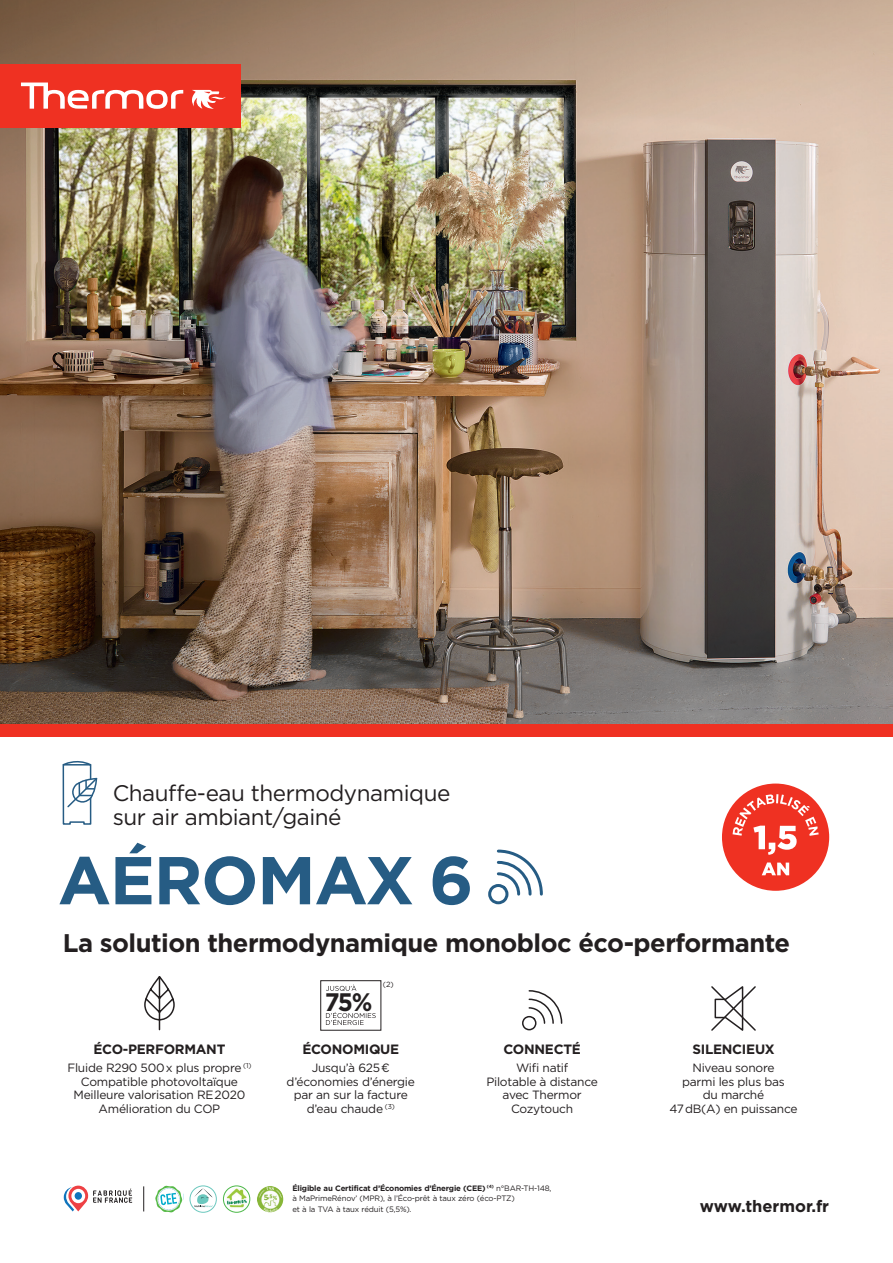
<style>
.page{position:relative;width:893px;height:1263px;background:#fff}
.page>*{position:absolute;margin:0;border:0;box-sizing:border-box;transform-origin:0 0}
.Nom_produit{font:700 67.5px "Gotham";letter-spacing:-.02em;color:#265c84}
.Accroche{font:700 25.5px "Gotham";letter-spacing:-.02em;color:#231f20}
.t1{font:700 25.35px "Gotham";color:#231f20;scale:.95 1}
.Type_produit{font:22.5px/24px "Gotham";letter-spacing:-.02em;color:#231f20}
.t2{font:700 16.5px "Gotham";color:#231f20}
.Argument{font:700 13.5px "Gotham";letter-spacing:-.02em;color:#231f20}
.TXT_argument{font:12px/13.5px "Gotham";letter-spacing:-.02em;color:#231f20;text-align:center}
.Infos_bas_de_page{font:7.8px/10.4px "Gotham";letter-spacing:-.02em;color:#231f20}
.t3{font:7.5px "Gotham";color:#231f20}
.s1{font-weight:700}
</style>
<div class="page">
<img style="left:0;top:0;width:893px;height:724px">
<div style="left:0;top:64px;width:240px;height:64px;background:#ef3122"></div>
<svg style="left:21px;top:83px;width:205px;height:26px"></svg>
<div style="left:0;top:724px;width:893px;height:13px;background:#ef3122"></div>
<svg style="left:62px;top:761px;width:36px;height:64px"></svg>
<svg style="left:488px;top:849px;width:55px;height:56px"></svg>
<div style="left:722px;top:783px;width:107px;height:108px;background:#ef3122;border-radius:50%"></div>
<svg style="left:762px;top:862px;width:27px;height:13px"></svg>
<svg style="left:732px;top:794px;width:87px;height:61px"></svg>
<svg style="left:155px;top:1186px;width:27px;height:26px"></svg>
<div style="left:190px;top:1185px;width:27px;height:27px;border:1px solid #6bc8be;border-radius:50%"></div>
<svg style="left:194px;top:1188px;width:19px;height:19px"></svg>
<svg style="left:64px;top:1185px;width:68px;height:26px"></svg>
<div style="left:75px;top:1192px;width:7px;height:8px;background:#1074bc;border-radius:50%"></div>
<svg style="left:143px;top:1186px;width:1px;height:25px"></svg>
<img style="left:223px;top:1186px;width:27px;height:26px;border-radius:13px">
<div style="left:223px;top:1185px;width:27px;height:27px;border:1px solid #4cb848;border-radius:50%"></div>
<img style="left:257px;top:1186px;width:26px;height:26px;border-radius:13px">
<svg style="left:522px;top:990px;width:41px;height:41px"></svg>
<svg style="left:326px;top:984px;width:30px;height:7px"></svg>
<svg style="left:326px;top:1012px;width:50px;height:13px"></svg>
<svg style="left:711px;top:986px;width:45px;height:45px"></svg>
<svg style="left:144px;top:976px;width:31px;height:55px"></svg>
<p class="Type_produit" style="left:113px;top:780px;width:339px">Chauffe-eau thermodynamique sur air ambiant/gainé</p>
<p class="Nom_produit" style="left:58px;top:836px;width:417px">AÉROMAX 6</p>
<p class="Accroche" style="left:63px;top:926px;width:729px">La solution thermodynamique monobloc éco-performante</p>
<p class="Argument" style="left:93px;top:1040px;width:133px">ÉCO-PERFORMANT</p>
<p class="TXT_argument" style="left:67px;top:1061px;width:186px">Fluide R290 500 x plus propre <sup>(1)<br></sup>Compatible photovoltaïque<br>Meilleure valorisation RE 2020</p>
<p class="TXT_argument" style="left:99px;top:1101px;width:123px">Amélioration du COP</p>
<p class="t1" style="left:325px;top:985px;width:52px">75%</p>
<p class="t3" style="left:383px;top:979px;width:12px">(2)</p>
<p class="Argument" style="left:302px;top:1040px;width:98px">ÉCONOMIQUE</p>
<p class="TXT_argument" style="left:287px;top:1061px;width:130px">Jusqu’à 625 € d’économies d’énergie par an sur la facture d’eau chaude <sup>(3)</sup></p>
<p class="Argument" style="left:503px;top:1040px;width:79px">CONNECTÉ</p>
<p class="TXT_argument" style="left:516px;top:1061px;width:54px">Wifi natif</p>
<p class="TXT_argument" style="left:486px;top:1074px;width:113px">Pilotable à distance avec Thermor<br>Cozytouch</p>
<p class="Infos_bas_de_page" style="left:292px;top:1183px;width:261px"><span class="s1">Éligible au Certificat d’Économies d’Énergie (CEE)</span> <sup>(4)</sup> n°BAR-TH-148, à MaPrimeRénov’ (MPR), à l’Éco-prêt à taux zéro (éco-PTZ)<br>et à la TVA à taux réduit (5,5%).</p>
<p class="Argument" style="left:692px;top:1040px;width:84px">SILENCIEUX</p>
<p class="TXT_argument" style="left:669px;top:1061px;width:130px">Niveau sonore<br>parmi les plus bas<br>du marché<br>47 dB(A) en puissance</p>
<p class="t2" style="left:700px;top:1195px;width:131px">www.thermor.fr</p>
</div>
